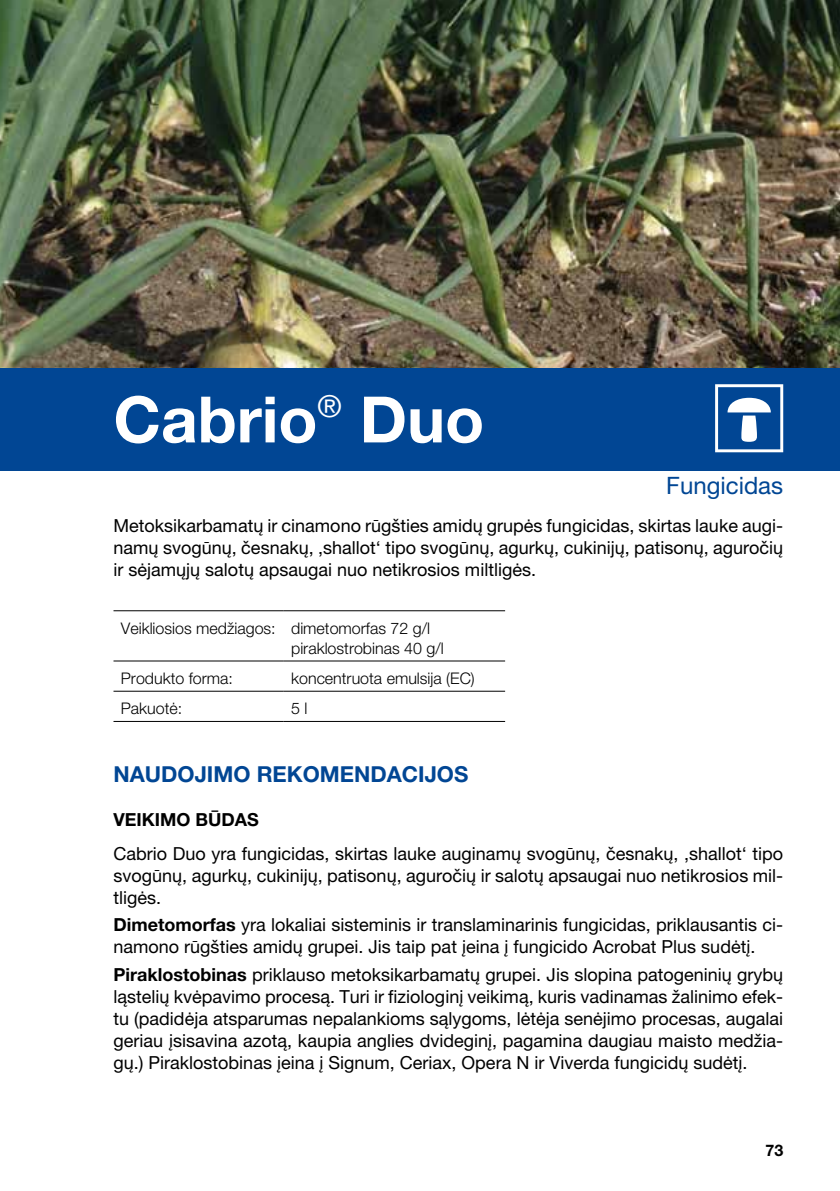
<style>
.page{position:relative;width:840px;height:1191px;background:#fff}
.page>*{position:absolute;margin:0;border:0;box-sizing:border-box;transform-origin:0 0}
.t1{font:700 64px "Helvetica Neue CEU";color:#fff}
.t2{font:24px "Helvetica Neue CEU";color:#014694}
.t3{font:700 22px "Helvetica Neue CEU";color:#014694}
.t4{font:18px/22px "Helvetica Neue CEU";color:#000;text-align:justify}
.t5{font:700 18px "Helvetica Neue CEU";color:#000}
.t6{font:300 16px/20px "Helvetica Neue CEU";color:#000}
.t7{font:700 16px "Helvetica Neue CEU";color:#000}
.s1{font-weight:700}
</style>
<div class="page">
<img style="left:0;top:0;width:839px;height:369px">
<div style="left:0;top:369px;width:839px;height:102px;background:#014694"></div>
<hr style="left:113px;top:660px;width:170px;height:1px;background:#000">
<hr style="left:283px;top:660px;width:222px;height:1px;background:#000">
<hr style="left:113px;top:691px;width:170px;height:1px;background:#000">
<hr style="left:283px;top:691px;width:222px;height:1px;background:#000">
<hr style="left:113px;top:721px;width:170px;height:1px;background:#000">
<hr style="left:283px;top:721px;width:222px;height:1px;background:#000">
<hr style="left:113px;top:610px;width:170px;height:1px;background:#000">
<hr style="left:283px;top:610px;width:222px;height:1px;background:#000">
<svg style="left:715px;top:384px;width:67px;height:68px"></svg>
<h1 class="t1" style="left:113px;top:380px;width:372px">Cabrio<sup>®</sup> Duo</h1>
<h2 class="t2" style="left:665px;top:471px;width:118px">Fungicidas</h2>
<p class="t4" style="left:113px;top:515px;width:671px">Metoksikarbamatų ir cinamono rūgšties amidų grupės fungicidas, skirtas lauke augi&shy;namų svogūnų, česnakų, ‚shallot‘ tipo svogūnų, agurkų, cukinijų, patisonų, aguročių ir sėjamųjų salotų apsaugai nuo netikrosios miltligės.</p>
<p class="t6" style="left:291px;top:617px;width:154px;text-indent:-170px">Veikliosios medžiagos: dimetomorfas 72 g/l piraklostrobinas 40 g/l</p>
<p class="t6" style="left:121px;top:668px;width:114px">Produkto forma:</p>
<p class="t6" style="left:291px;top:668px;width:185px">koncentruota emulsija (EC)</p>
<p class="t6" style="left:121px;top:698px;width:63px">Pakuotė:</p>
<p class="t6" style="left:291px;top:698px;width:18px">5 l</p>
<p class="t3" style="left:113px;top:760px;width:356px">NAUDOJIMO REKOMENDACIJOS</p>
<p class="t5" style="left:113px;top:809px;width:147px">VEIKIMO BŪDAS</p>
<p class="t4" style="left:113px;top:842px;width:670px">Cabrio Duo yra fungicidas, skirtas lauke auginamų svogūnų, česnakų, ‚shallot‘ tipo svogūnų, agurkų, cukinijų, patisonų, aguročių ir salotų apsaugai nuo netikrosios mil&shy;tligės.</p>
<p class="t4" style="left:113px;top:913px;width:671px"><span class="s1">Dimetomorfas</span> yra lokaliai sisteminis ir translaminarinis fungicidas, priklausantis ci&shy;namono rūgšties amidų grupei. Jis taip pat įeina į fungicido Acrobat Plus sudėtį.</p>
<p class="t4" style="left:113px;top:963px;width:671px"><span class="s1">Piraklostobinas</span> priklauso metoksikarbamatų grupei. Jis slopina patogeninių grybų ląstelių kvėpavimo procesą. Turi ir fiziologinį veikimą, kuris vadinamas žalinimo efek&shy;tu (padidėja atsparumas nepalankioms sąlygoms, lėtėja senėjimo procesas, augalai geriau įsisavina azotą, kaupia anglies dvideginį, pagamina daugiau maisto medžia&shy;gų.) Piraklostobinas įeina į Signum, Ceriax, Opera N ir Viverda fungicidų sudėtį.</p>
<p class="t7" style="left:765px;top:1140px;width:19px">73</p>
</div>
